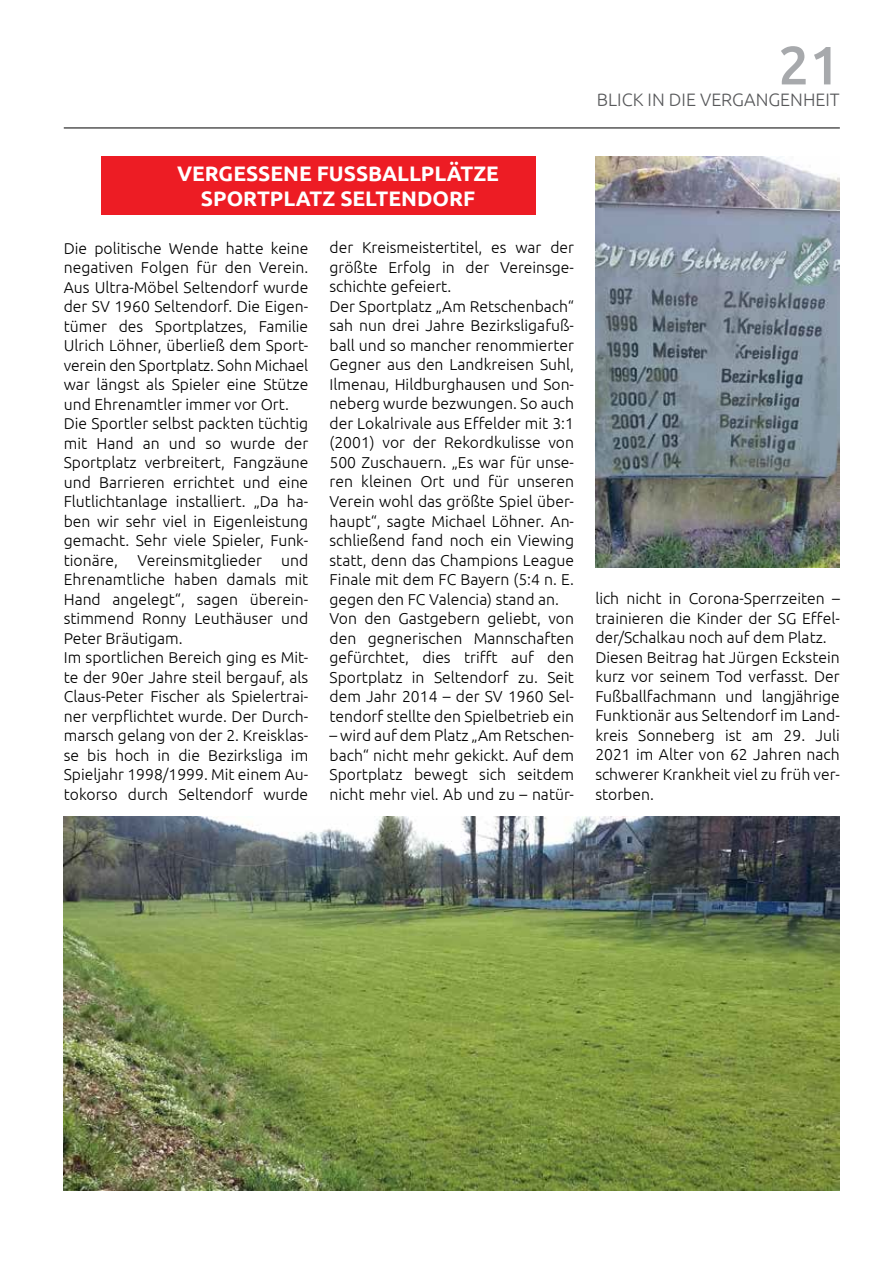
<style>
.page{position:relative;width:893px;height:1263px;background:#fff}
.page>*{position:absolute;margin:0;border:0;box-sizing:border-box;transform-origin:0 0}
.t1{font:500 54px "Ubuntu";color:#a7a9ac}
.t2{font:700 21px/25.2px "Ubuntu";color:#fff;text-align:center}
.t3{font:300 18px "Ubuntu";color:#58595b}
.t4{font:300 15.75px/19.5px "Ubuntu";color:#000}
</style>
<div class="page">
<hr style="left:64px;top:128px;width:776px;height:1px;background:#000">
<div style="left:102px;top:156px;width:434px;height:59px;background:#ed1c24"></div>
<img style="left:595px;top:156px;width:245px;height:412px">
<img style="left:64px;top:817px;width:776px;height:374px">
<h2 class="t2" style="left:177px;top:160px;width:323px">VERGESSENE FUSSBALLPLÄTZE<br>SPORTPLATZ SELTENDORF</h2>
<p class="t4" style="left:64px;top:238px;width:246px">Die politische Wende hatte keine negativen Folgen für den Verein.<br>Aus Ultra-Möbel Seltendorf wurde der SV 1960 Seltendorf. Die Eigen&shy;tümer des Sportplatzes, Familie Ulrich Löhner, überließ dem Sport&shy;verein den Sportplatz. Sohn Michael war längst als Spieler eine Stütze und Ehrenamtler immer vor Ort.<br>Die Sportler selbst packten tüchtig mit Hand an und so wurde der Sportplatz verbreitert, Fangzäune und Barrieren errichtet und eine Flutlichtanlage installiert. „Da ha&shy;ben wir sehr viel in Eigenleistung gemacht. Sehr viele Spieler, Funk&shy;tionäre, Vereinsmitglieder und Ehrenamtliche haben damals mit Hand angelegt“, sagen überein&shy;stimmend Ronny Leuthäuser und Peter Bräutigam.<br>Im sportlichen Bereich ging es Mit&shy;te der 90er Jahre steil bergauf, als Claus-Peter Fischer als Spielertrai&shy;ner verpflichtet wurde. Der Durch&shy;marsch gelang von der 2. Kreisklas&shy;se bis hoch in die Bezirksliga im Spieljahr 1998/1999. Mit einem Au&shy;tokorso durch Seltendorf wurde</p>
<p class="t4" style="left:330px;top:238px;width:246px">der Kreismeistertitel, es war der größte Erfolg in der Vereinsge&shy;schichte gefeiert.<br>Der Sportplatz „Am Retschenbach“ sah nun drei Jahre Bezirksligafuß&shy;ball und so mancher renommierter<br>Gegner aus den Landkreisen Suhl,<br>Ilmenau, Hildburghausen und Son&shy;neberg wurde bezwungen. So auch der Lokalrivale aus Effelder mit 3:1 (2001) vor der Rekordkulisse von<br>500 Zuschauern. „Es war für unse&shy;ren kleinen Ort und für unseren<br>Verein wohl das größte Spiel über&shy;haupt“, sagte Michael Löhner. An&shy;schließend fand noch ein Viewing statt, denn das Champions League<br>Finale mit dem FC Bayern (5:4 n. E. gegen den FC Valencia) stand an.<br>Von den Gastgebern geliebt, von den gegnerischen Mannschaften gefürchtet, dies trifft auf den<br>Sportplatz in Seltendorf zu. Seit dem Jahr 2014 – der SV 1960 Sel&shy;tendorf stellte den Spielbetrieb ein</p>
<p class="t4" style="left:330px;top:725px;width:246px;text-align:justify">– wird auf dem Platz „Am Retschen&shy;bach“ nicht mehr gekickt. Auf dem Sportplatz bewegt sich seitdem nicht mehr viel. Ab und zu – natür-</p>
<h1 class="t1" style="left:778px;top:31px;width:63px">21</h1>
<p class="t3" style="left:597px;top:89px;width:244px">BLICK IN DIE VERGANGENHEIT</p>
<p class="t4" style="left:595px;top:589px;width:246px">lich nicht in Corona-Sperrzeiten – trainieren die Kinder der SG Effel&shy;der/Schalkau noch auf dem Platz.<br>Diesen Beitrag hat Jürgen Eckstein kurz vor seinem Tod verfasst. Der<br>Fußballfachmann und langjährige<br>Funktionär aus Seltendorf im Land&shy;kreis Sonneberg ist am 29. Juli<br>2021 im Alter von 62 Jahren nach schwerer Krankheit viel zu früh ver&shy;storben.</p>
</div>
